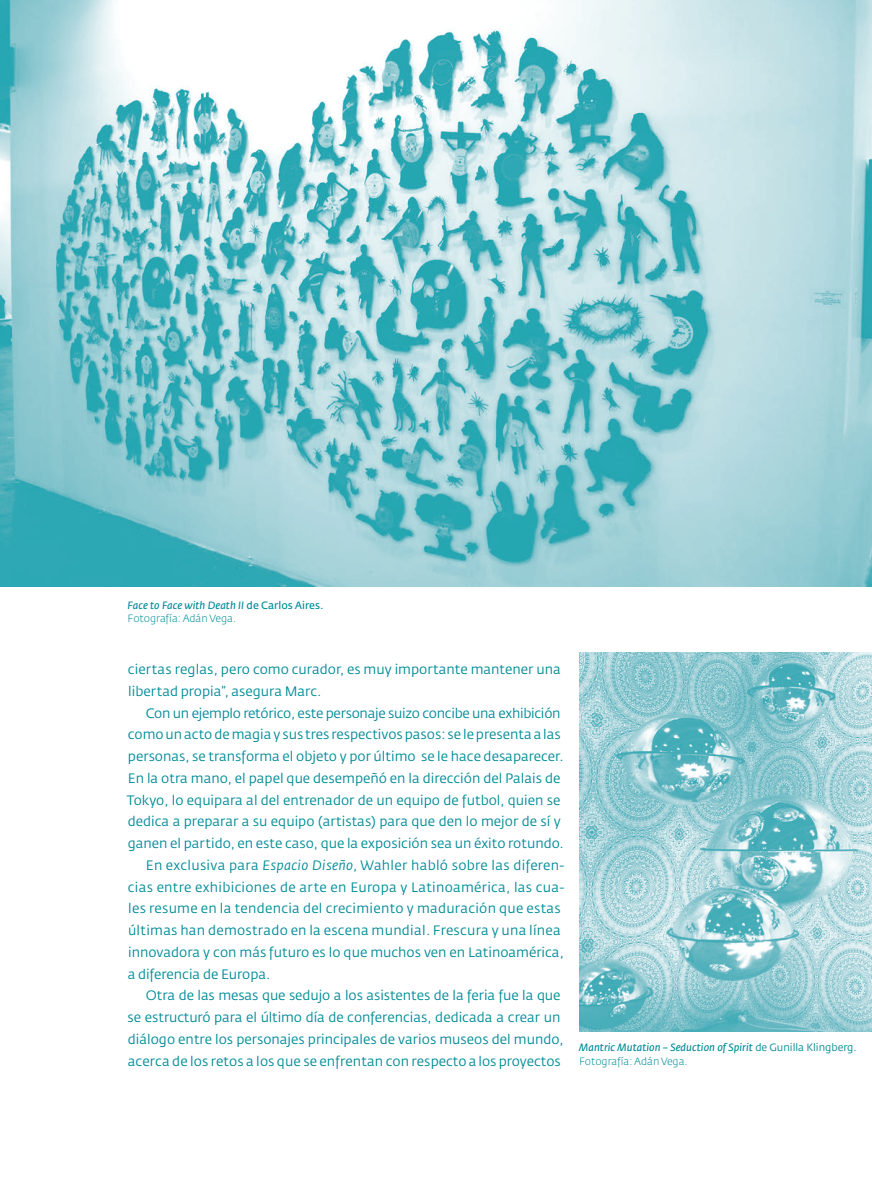
<style>
.page{position:relative;width:872px;height:1191px;background:#fff}
.page>*{position:absolute;margin:0;border:0;box-sizing:border-box;transform-origin:0 0}
.t1{font:13.5px "Fedra Sans Std";color:#008b98}
.t2{font:13.5px "Fedra Sans Std";letter-spacing:.02em;color:#008b98}
.t3{font:13.5px "Fedra Sans Std";letter-spacing:-.02em;color:#008b98}
.t4{font:italic 10.5px/13.5px "Fedra Sans Std";color:#008b98}
.s1{font-style:normal}
.s2{font-weight:300;font-style:normal}
.s3{font-style:italic}
</style>
<div class="page">
<img style="left:579px;top:652px;width:293px;height:379px">
<img style="left:0;top:0;width:872px;height:587px">
<svg style="left:76px;top:279px;width:18px;height:6px"></svg>
<p class="t4" style="left:128px;top:598px;width:197px">Face to Face with Death II <span class="s1">de Carlos Aires.<br></span><span class="s2">Fotografía: Adán Vega.</span></p>
<p class="t1" style="left:128px;top:661px;width:434px">ciertas reglas, pero como curador, es muy importante mantener una</p>
<p class="t1" style="left:128px;top:682px;width:195px">libertad propia”, asegura Marc.</p>
<p class="t3" style="left:146px;top:704px;width:416px">Con un ejemplo retórico, este personaje suizo concibe una exhibición</p>
<p class="t1" style="left:128px;top:726px;width:434px">como un acto de magia y sus tres respectivos pasos: se le presenta a las</p>
<p class="t1" style="left:128px;top:748px;width:437px">personas, se transforma el objeto y por último se le hace desaparecer.</p>
<p class="t1" style="left:128px;top:769px;width:434px">En la otra mano, el papel que desempeñó en la dirección del Palais de</p>
<p class="t1" style="left:127px;top:791px;width:435px">Tokyo, lo equipara al del entrenador de un equipo de futbol, quien se</p>
<p class="t1" style="left:128px;top:813px;width:434px">dedica a preparar a su equipo (artistas) para que den lo mejor de sí y</p>
<p class="t1" style="left:128px;top:835px;width:437px">ganen el partido, en este caso, que la exposición sea un éxito rotundo.</p>
<p class="t2" style="left:146px;top:856px;width:420px">En exclusiva para <span class="s3">Espacio Diseño</span>, Wahler habló sobre las diferen-</p>
<p class="t2" style="left:128px;top:878px;width:438px">cias entre exhibiciones de arte en Europa y Latinoamérica, las cua-</p>
<p class="t2" style="left:128px;top:900px;width:434px">les resume en la tendencia del crecimiento y maduración que estas</p>
<p class="t2" style="left:128px;top:922px;width:434px">últimas han demostrado en la escena mundial. Frescura y una línea</p>
<p class="t1" style="left:128px;top:943px;width:437px">innovadora y con más futuro es lo que muchos ven en Latinoamérica,</p>
<p class="t1" style="left:128px;top:965px;width:144px">a diferencia de Europa.</p>
<p class="t1" style="left:146px;top:987px;width:416px">Otra de las mesas que sedujo a los asistentes de la feria fue la que</p>
<p class="t1" style="left:128px;top:1009px;width:434px">se estructuró para el último día de conferencias, dedicada a crear un</p>
<p class="t1" style="left:128px;top:1030px;width:437px">diálogo entre los personajes principales de varios museos del mundo,</p>
<p class="t1" style="left:128px;top:1052px;width:434px">acerca de los retos a los que se enfrentan con respecto a los proyectos</p>
<p class="t4" style="left:579px;top:1041px;width:279px">Mantric Mutation – Seduction of Spirit <span class="s1">de Gunilla Klingberg.<br></span><span class="s2">Fotografía: Adán Vega.</span></p>
</div>
